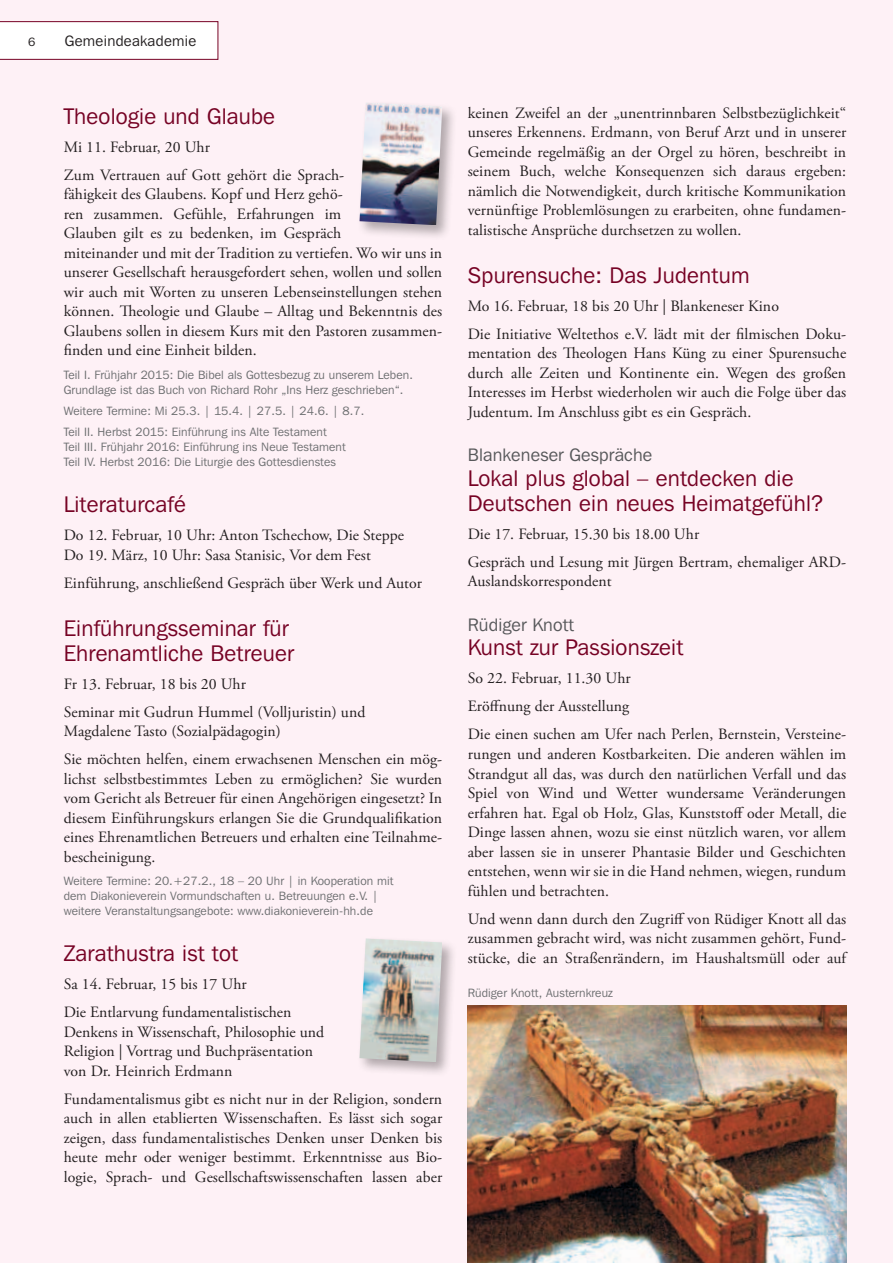
<style>
.page{position:relative;width:893px;height:1263px;background:#fef1f6}
.page>*{position:absolute;margin:0;border:0;box-sizing:border-box;transform-origin:0 0}
.t1{font:22.5px/24.8px "Franklin Gothic IT Cby BT";letter-spacing:.01em;color:#760224}
.t2{font:18px "Franklin Gothic IT Cby BT";letter-spacing:.01em;color:#58595b}
.t3{font:15.75px/19.5px "Adobe Garamond Pro";letter-spacing:.005em;color:#231f20}
.t4{font:15px "Franklin Gothic IT Cby BT";letter-spacing:.02em;color:#231f20}
.t5{font:12px/15px "Franklin Gothic IT Cby BT";letter-spacing:.01em;color:#6d6f71}
.t6{font:12px "Franklin Gothic IT Cby BT";color:#231f20}
</style>
<div class="page">
<div style="left:356px;top:99px;width:101px;height:141px;background:#231f20;opacity:.35"></div>
<img style="left:359px;top:103px;width:83px;height:122px">
<div style="left:356px;top:935px;width:101px;height:142px;background:#231f20;opacity:.35"></div>
<img style="left:359px;top:938px;width:83px;height:124px">
<img style="left:468px;top:1005px;width:378px;height:258px">
<svg style="left:0;top:21px;width:218px;height:39px"></svg>
<p class="t6" style="left:28px;top:35px;width:9px">6</p>
<p class="t4" style="left:65px;top:32px;width:133px">Gemeindeakademie</p>
<h1 class="t1" style="left:64px;top:103px;width:213px">Theologie und Glaube</h1>
<p class="t3" style="left:64px;top:133px;width:282px;line-height:28px">Mi 11. Februar, 20 Uhr<br>Zum Vertrauen auf Gott gehört die Sprach-</p>
<p class="t3" style="left:64px;top:185px;width:380px">fähigkeit des Glaubens. Kopf und Herz gehö-<br>ren zusammen. Gefühle, Erfahrungen im<br>Glauben gilt es zu bedenken, im Gespräch<br>miteinander und mit der Tradition zu vertiefen. Wo wir uns in unserer Gesellschaft herausgefordert sehen, wollen und sollen wir auch mit Worten zu unseren Lebenseinstellungen stehen können. Theologie und Glaube – Alltag und Bekenntnis des Glaubens sollen in diesem Kurs mit den Pastoren zusammen&shy;finden und eine Einheit bilden.</p>
<p class="t5" style="left:64px;top:367px;width:351px">Teil I. Frühjahr 2015: Die Bibel als Gottesbezug zu unserem Leben.<br>Grundlage ist das Buch von Richard Rohr „Ins Herz geschrieben“.</p>
<p class="t5" style="left:64px;top:400px;width:302px;line-height:21.5px">Weitere Termine: Mi 25.3. | 15.4. | 27.5. | 24.6. | 8.7.<br>Teil II. Herbst 2015: Einführung ins Alte Testament</p>
<p class="t5" style="left:64px;top:439px;width:284px">Teil III. Frühjahr 2016: Einführung ins Neue Testament<br>Teil IV. Herbst 2016: Die Liturgie des Gottesdienstes</p>
<h1 class="t1" style="left:64px;top:492px;width:124px">Literaturcafé</h1>
<p class="t3" style="left:64px;top:526px;width:342px">Do 12. Februar, 10 Uhr: Anton Tschechow, Die Steppe<br>Do 19. März, 10 Uhr: Sasa Stanisic, Vor dem Fest</p>
<p class="t3" style="left:64px;top:574px;width:360px">Einführung, anschließend Gespräch über Werk und Autor</p>
<h1 class="t1" style="left:64px;top:615px;width:232px">Einführungsseminar für<br>Ehrenamtliche Betreuer</h1>
<p class="t3" style="left:64px;top:670px;width:303px;line-height:28px">Fr 13. Februar, 18 bis 20 Uhr<br>Seminar mit Gudrun Hummel (Volljuristin) und</p>
<p class="t3" style="left:64px;top:718px;width:380px;line-height:28px">Magdalene Tasto (Sozialpädagogin)<br>Sie möchten helfen, einem erwachsenen Menschen ein mög-</p>
<p class="t3" style="left:64px;top:769px;width:380px;text-align:justify">lichst selbstbestimmtes Leben zu ermöglichen? Sie wurden vom Gericht als Betreuer für einen Angehörigen eingesetzt? In diesem Einführungskurs erlangen Sie die Grundqualifikation eines Ehrenamtlichen Betreuers und erhalten eine Teilnahme&shy;bescheinigung.</p>
<p class="t5" style="left:64px;top:873px;width:331px">Weitere Termine: 20.+27.2., 18 – 20 Uhr | in Kooperation mit dem Diakonieverein Vormundschaften u. Betreuungen e.V. | weitere Veranstaltungsangebote: www.diakonieverein-hh.de</p>
<h1 class="t1" style="left:64px;top:941px;width:176px">Zarathustra ist tot</h1>
<p class="t3" style="left:64px;top:971px;width:229px;line-height:28px">Sa 14. Februar, 15 bis 17 Uhr<br>Die Entlarvung fundamentalistischen</p>
<p class="t3" style="left:64px;top:1023px;width:262px">Denkens in Wissenschaft, Philosophie und<br>Religion | Vortrag und Buchpräsentation von Dr. Heinrich Erdmann</p>
<p class="t3" style="left:64px;top:1090px;width:380px;text-align:justify">Fundamentalismus gibt es nicht nur in der Religion, sondern auch in allen etablierten Wissenschaften. Es lässt sich sogar zeigen, dass fundamentalistisches Denken unser Denken bis heute mehr oder weniger bestimmt. Erkenntnisse aus Bio&shy;logie, Sprach- und Gesellschaftswissenschaften lassen aber</p>
<p class="t3" style="left:468px;top:104px;width:380px;text-align:justify">keinen Zweifel an der „unentrinnbaren Selbstbezüglichkeit“ unseres Erkennens. Erdmann, von Beruf Arzt und in unserer Gemeinde regelmäßig an der Orgel zu hören, beschreibt in seinem Buch, welche Konsequenzen sich daraus ergeben: nämlich die Notwendigkeit, durch kritische Kommunikation vernünftige Problemlösungen zu erarbeiten, ohne fundamen&shy;talistische Ansprüche durchsetzen zu wollen.</p>
<h1 class="t1" style="left:468px;top:262px;width:283px">Spurensuche: Das Judentum</h1>
<p class="t3" style="left:468px;top:292px;width:380px;line-height:28px">Mo 16. Februar, 18 bis 20 Uhr | Blankeneser Kino<br>Die Initiative Weltethos e.V. lädt mit der filmischen Doku-</p>
<p class="t3" style="left:468px;top:344px;width:380px;text-align:justify">mentation des Theologen Hans Küng zu einer Spurensuche durch alle Zeiten und Kontinente ein. Wegen des großen Interesses im Herbst wiederholen wir auch die Folge über das Judentum. Im Anschluss gibt es ein Gespräch.</p>
<p class="t2" style="left:468px;top:444px;width:186px">Blankeneser Gespräche</p>
<h1 class="t1" style="left:468px;top:465px;width:357px">Lokal plus global – entdecken die<br>Deutschen ein neues Heimatgefühl?</h1>
<p class="t3" style="left:468px;top:520px;width:379px;line-height:28px">Die 17. Februar, 15.30 bis 18.00 Uhr<br>Gespräch und Lesung mit Jürgen Bertram, ehemaliger ARD-</p>
<p class="t3" style="left:468px;top:572px;width:146px">Auslandskorrespondent</p>
<p class="t2" style="left:468px;top:613px;width:108px">Rüdiger Knott</p>
<h1 class="t1" style="left:468px;top:635px;width:217px">Kunst zur Passionszeit</h1>
<p class="t3" style="left:468px;top:665px;width:380px;line-height:28px">So 22. Februar, 11.30 Uhr<br>Eröffnung der Ausstellung<br>Die einen suchen am Ufer nach Perlen, Bernstein, Versteine-</p>
<p class="t3" style="left:468px;top:745px;width:380px;text-align:justify">rungen und anderen Kostbarkeiten. Die anderen wählen im Strandgut all das, was durch den natürlichen Verfall und das Spiel von Wind und Wetter wundersame Veränderungen erfahren hat. Egal ob Holz, Glas, Kunststoff oder Metall, die Dinge lassen ahnen, wozu sie einst nützlich waren, vor allem aber lassen sie in unserer Phantasie Bilder und Geschichten entstehen, wenn wir sie in die Hand nehmen, wiegen, rundum fühlen und betrachten.</p>
<p class="t3" style="left:468px;top:909px;width:380px;text-align:justify">Und wenn dann durch den Zugriff von Rüdiger Knott all das zusammen gebracht wird, was nicht zusammen gehört, Fund&shy;stücke, die an Straßenrändern, im Haushaltsmüll oder auf</p>
<p class="t5" style="left:468px;top:985px;width:147px">Rüdiger Knott, Austernkreuz</p>
</div>
